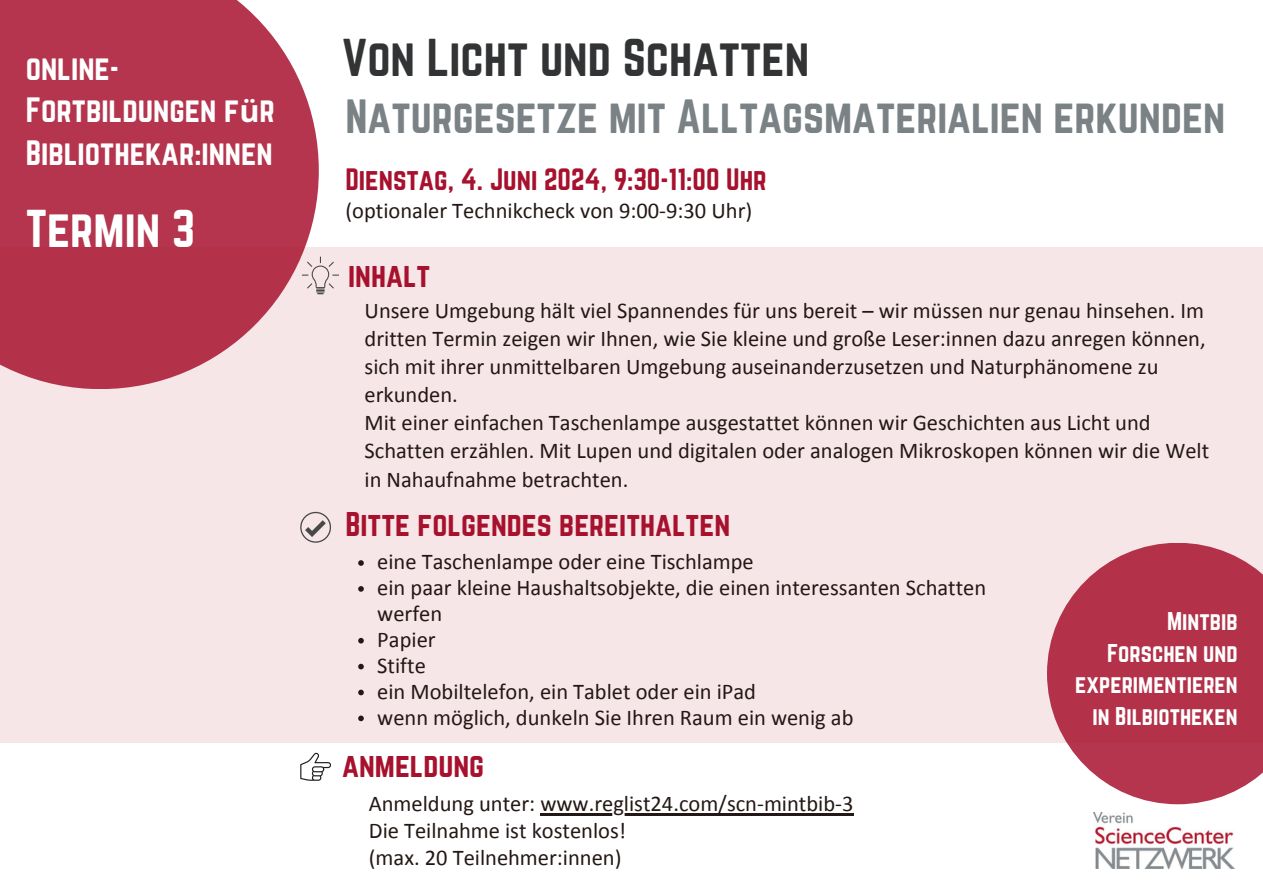
<style>
.page{position:relative;width:1263px;height:894px;background:#fff}
.page>*{position:absolute;margin:0;border:0;box-sizing:border-box;transform-origin:0 0}
.t1{font:46.5px "Norwester";color:#323335}
.t2{font:46.5px "Norwester";color:#feffff}
.t3{font:42px "Norwester";color:#7a8286}
.t4{font:30.75px/42.8px "Norwester";color:#fff}
.t5{font:30px "Norwester";color:#a7112d}
.t6{font:27px "Norwester";color:#a7112d}
.t7{font:22.5px/28.2px "Calibri";color:#231815}
.t8{font:22.5px/31.5px "Norwester";color:#feffff;text-align:right}
.s1{font-family:"Noto Sans";font-weight:700}
</style>
<div class="page">
<img style="left:1093px;top:812px;width:141px;height:56px">
<div style="left:0;top:247px;width:1263px;height:495px;background:#f6e6e8"></div>
<svg style="left:0;top:0;width:319px;height:389px;background:#bc4a5f"></svg>
<svg style="left:302px;top:256px;width:37px;height:38px"></svg>
<svg style="left:300px;top:511px;width:31px;height:31px"></svg>
<svg style="left:300px;top:752px;width:31px;height:28px"></svg>
<svg style="left:358px;top:560px;width:6px;height:5px"></svg>
<svg style="left:358px;top:586px;width:6px;height:5px"></svg>
<svg style="left:358px;top:637px;width:6px;height:6px"></svg>
<svg style="left:358px;top:663px;width:6px;height:6px"></svg>
<svg style="left:358px;top:689px;width:6px;height:6px"></svg>
<svg style="left:358px;top:715px;width:6px;height:6px"></svg>
<svg style="left:1047px;top:543px;width:216px;height:261px;fill:#b33149"></svg>
<hr style="left:540px;top:813px;width:314px;height:2px;background:#231815">
<p class="t4" style="left:26px;top:46px;width:251px">online-<br>Fortbildungen f<span class="s1">ü</span>r<br>Bibliothekar:innen</p>
<p class="t2" style="left:26px;top:201px;width:171px">Termin 3</p>
<h2 class="t1" style="left:342px;top:30px;width:469px">Von Licht und Schatten</h2>
<p class="t3" style="left:345px;top:91px;width:881px">Naturgesetze mit Alltagsmaterialien erkunden</p>
<p class="t6" style="left:345px;top:163px;width:423px">Dienstag, 4. Juni 2024, 9:30-11:00 Uhr</p>
<p class="t7" style="left:345px;top:198px;width:408px">(optionaler Technikcheck von 9:00-9:30 Uhr)</p>
<p class="t5" style="left:348px;top:257px;width:84px">inhalt</p>
<h1 class="t7" style="left:365px;top:298px;width:843px">Unsere Umgebung hält viel Spannendes für uns bereit – wir müssen nur genau hinsehen. Im dritten Termin zeigen wir Ihnen, wie Sie kleine und große Leser:innen dazu anregen können, sich mit ihrer unmittelbaren Umgebung auseinanderzusetzen und Naturphänomene zu erkunden.</h1>
<h1 class="t7" style="left:365px;top:410px;width:846px">Mit einer einfachen Taschenlampe ausgestattet können wir Geschichten aus Licht und<br>Schatten erzählen. Mit Lupen und digitalen oder analogen Mikroskopen können wir die Welt in Nahaufnahme betrachten.</h1>
<h2 class="t5" style="left:345px;top:505px;width:386px">Bitte folgendes bereithalten</h2>
<p class="t7" style="left:377px;top:549px;width:378px">eine Taschenlampe oder eine Tischlampe</p>
<p class="t7" style="left:377px;top:576px;width:610px;line-height:25.8px">ein paar kleine Haushaltsobjekte, die einen interessanten Schatten werfen</p>
<h2 class="t7" style="left:377px;top:627px;width:60px">Papier</h2>
<p class="t7" style="left:377px;top:653px;width:50px">Stifte</p>
<p class="t7" style="left:377px;top:678px;width:380px">ein Mobiltelefon, ein Tablet oder ein iPad</p>
<p class="t7" style="left:377px;top:704px;width:478px">wenn möglich, dunkeln Sie Ihren Raum ein wenig ab</p>
<p class="t5" style="left:342px;top:747px;width:144px">anmeldung</p>
<p class="t7" style="left:369px;top:791px;width:486px">Anmeldung unter: www.reglist24.com/scn-mintbib-3</p>
<h2 class="t7" style="left:369px;top:818px;width:259px">Die Teilnahme ist kostenlos!</h2>
<p class="t7" style="left:369px;top:845px;width:254px">(max. 20 Teilnehmer:innen)</p>
<p class="t8" style="left:1167px;top:605px;width:72px">Mintbib</p>
<p class="t8" style="left:1075px;top:637px;width:164px">Forschen und experimentieren</p>
<p class="t8" style="left:1092px;top:700px;width:147px">in Bilbiotheken</p>
</div>
